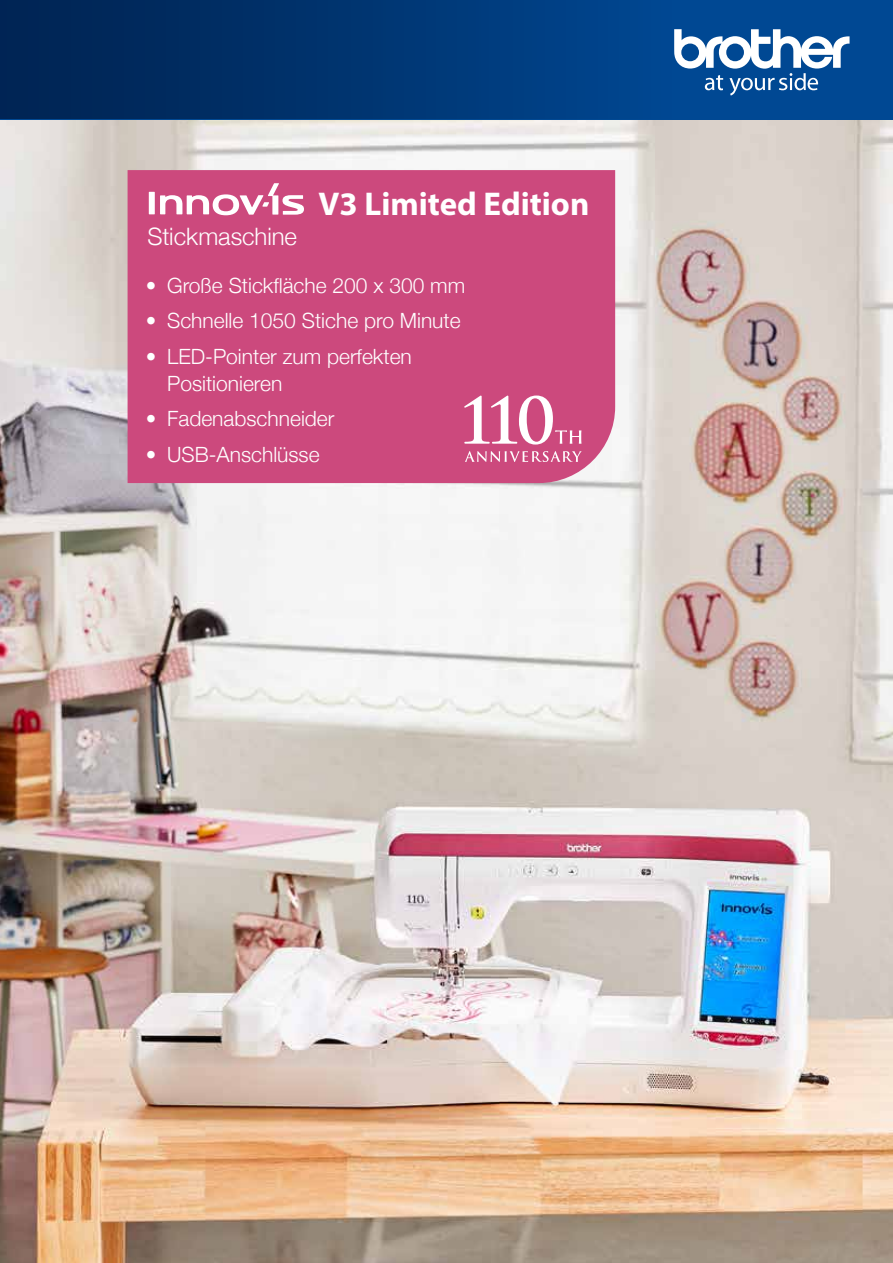
<style>
.page{position:relative;width:893px;height:1263px;background:#fff}
.page>*{position:absolute;margin:0;border:0;box-sizing:border-box;transform-origin:0 0}
.t1{font:700 33px "Myriad Pro";color:#fff}
.t2{font:300 24px "Helvetica Neue";color:#fff}
.t3{font:300 21px/27px "Helvetica Neue";color:#fff}
</style>
<div class="page">
<img style="left:0;top:119px;width:893px;height:1144px">
<div style="left:0;top:0;width:893px;height:119px;background:#004893"></div>
<div style="left:0;top:0;width:674px;height:119px;background:linear-gradient(to right,#002250,#004690)"></div>
<svg style="left:674px;top:29px;width:175px;height:66px"></svg>
<div style="left:128px;top:170px;width:487px;height:313px;background:#cc497d"></div>
<div style="left:149px;top:192px;width:6px;height:22px;background:#fff"></div>
<svg style="left:160px;top:183px;width:144px;height:32px"></svg>
<svg style="left:465px;top:451px;width:117px;height:11px"></svg>
<svg style="left:464px;top:395px;width:117px;height:50px"></svg>
<p class="t2" style="left:147px;top:217px;width:151px">Stickmaschine</p>
<h1 class="t1" style="left:319px;top:182px;width:272px">V3 Limited Edition</h1>
<p class="t3" style="left:146px;top:270px;width:321px">• Große Stickfläche 200 x 300 mm</p>
<p class="t3" style="left:146px;top:306px;width:316px">• Schnelle 1050 Stiche pro Minute</p>
<p class="t3" style="left:167px;top:341px;width:246px;text-indent:-21px">• LED-Pointer zum perfekten<br>Positionieren</p>
<p class="t3" style="left:146px;top:404px;width:190px">• Fadenabschneider</p>
<p class="t3" style="left:146px;top:439px;width:175px">• USB-Anschlüsse</p>
</div>
